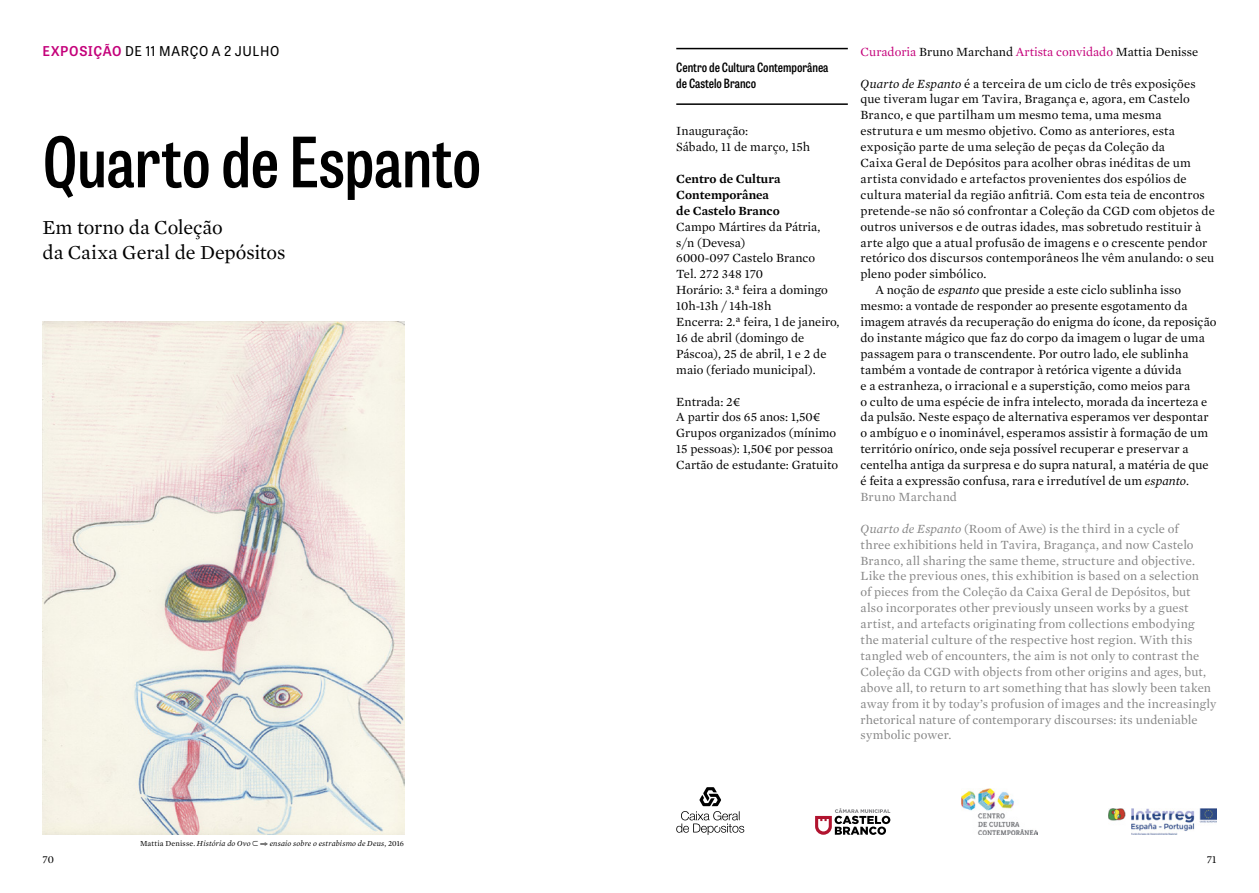
<style>
.page{position:relative;width:1259px;height:893px;background:#fff}
.page>*{position:absolute;margin:0;border:0;box-sizing:border-box;transform-origin:0 0}
.t1{font:600 69px "Tablet Gothic Condensed";letter-spacing:-.005em;color:#000}
.t2{font:20.25px/25.3px "Mercury Text G1";letter-spacing:-.005em;color:#000}
.t3{font:13.5px "Tablet Gothic";letter-spacing:.045em;color:#000}
.t4{font:12.75px/15.9px "Mercury Text G1";color:#000}
.t5{font:12.75px/15.9px "Mercury Text G1";letter-spacing:.01em;color:#868686}
.t6{font:600 12.75px/15.9px "Tablet Gothic Condensed";color:#000}
.t7{font:600 12.75px/15.9px "Mercury Text G1";color:#000}
.t8{font:10.8px "Mercury Text G1";color:#000}
.t9{font:italic 7.8px "Mercury Text G1";letter-spacing:.02em;color:#000}
.s1{font-weight:600;color:#c4007a}
.s2{font-style:normal}
.s3{color:#c4007a}
.s4{font-style:italic}
</style>
<div class="page">
<hr style="left:676px;top:48px;width:172px;height:1px;background:#000">
<hr style="left:676px;top:103px;width:172px;height:2px;background:#000">
<img style="left:43px;top:322px;width:361px;height:513px">
<svg style="left:676px;top:787px;width:68px;height:48px"></svg>
<svg style="left:815px;top:808px;width:75px;height:27px"></svg>
<img style="left:1108px;top:808px;width:108px;height:27px">
<img style="left:961px;top:788px;width:76px;height:47px">
<p class="t3" style="left:43px;top:41px;width:238px"><span class="s1">EXPOSIÇÃO</span> DE 11 MARÇO A 2 JULHO</p>
<h1 class="t1" style="left:43px;top:115px;width:440px">Quarto de Espanto</h1>
<h2 class="t2" style="left:43px;top:213px;width:244px">Em torno da Coleção<br>da Caixa Geral de Depósitos</h2>
<p class="t9" style="left:140px;top:838px;width:265px"><span class="s2">Mattia Denisse.</span> História do Ovo ⊂ ⇒ ensaio sobre o estrabismo de Deus<span class="s2">, 2016</span></p>
<p class="t6" style="left:676px;top:59px;width:154px">Centro de Cultura Contemporânea de Castelo Branco</p>
<p class="t4" style="left:676px;top:122px;width:135px">Inauguração:<br>Sábado, 11 de março, 15h</p>
<p class="t7" style="left:676px;top:170px;width:106px">Centro de Cultura<br>Contemporânea de Castelo Branco</p>
<p class="t4" style="left:676px;top:218px;width:165px">Campo Mártires da Pátria, s/n (Devesa)<br>6000-097 Castelo Branco<br>Tel. 272 348 170<br>Horário: 3.ª feira a domingo<br>10h-13h / 14h-18h<br>Encerra: 2.ª feira, 1 de janeiro,<br>16 de abril (domingo de<br>Páscoa), 25 de abril, 1 e 2 de maio (feriado municipal).</p>
<p class="t4" style="left:676px;top:393px;width:163px">Entrada: 2€<br>A partir dos 65 anos: 1,50€<br>Grupos organizados (mínimo<br>15 pessoas): 1,50€ por pessoa<br>Cartão de estudante: Gratuito</p>
<p class="t4" style="left:860px;top:43px;width:339px"><span class="s3">Curadoria</span> Bruno Marchand <span class="s3">Artista convidado</span> Mattia Denisse</p>
<p class="t4" style="left:860px;top:75px;width:336px"><span class="s4">Quarto de Espanto</span> é a terceira de um ciclo de três exposições</p>
<p class="t4" style="left:860px;top:91px;width:331px">que tiveram lugar em Tavira, Bragança e, agora, em Castelo</p>
<p class="t4" style="left:860px;top:106px;width:302px">Branco, e que partilham um mesmo tema, uma mesma</p>
<p class="t4" style="left:860px;top:122px;width:316px">estrutura e um mesmo objetivo. Como as anteriores, esta</p>
<p class="t4" style="left:860px;top:138px;width:306px">exposição parte de uma seleção de peças da Coleção da</p>
<p class="t4" style="left:860px;top:154px;width:332px">Caixa Geral de Depósitos para acolher obras inéditas de um</p>
<p class="t4" style="left:860px;top:170px;width:328px">artista convidado e artefactos provenientes dos espólios de</p>
<p class="t4" style="left:860px;top:186px;width:346px">cultura material da região anfitriã. Com esta teia de encontros</p>
<p class="t4" style="left:860px;top:202px;width:356px">pretende-se não só confrontar a Coleção da CGD com objetos de</p>
<p class="t4" style="left:860px;top:218px;width:342px">outros universos e de outras idades, mas sobretudo restituir à</p>
<p class="t4" style="left:860px;top:234px;width:348px">arte algo que a atual profusão de imagens e o crescente pendor</p>
<p class="t4" style="left:860px;top:250px;width:355px">retórico dos discursos contemporâneos lhe vêm anulando: o seu</p>
<p class="t4" style="left:860px;top:265px;width:127px">pleno poder simbólico.</p>
<p class="t4" style="left:875px;top:281px;width:307px">A noção de <span class="s4">espanto</span> que preside a este ciclo sublinha isso</p>
<p class="t4" style="left:860px;top:297px;width:328px">mesmo: a vontade de responder ao presente esgotamento da</p>
<p class="t4" style="left:860px;top:313px;width:357px">imagem através da recuperação do enigma do ícone, da reposição</p>
<p class="t4" style="left:860px;top:329px;width:346px">do instante mágico que faz do corpo da imagem o lugar de uma</p>
<p class="t4" style="left:860px;top:345px;width:329px">passagem para o transcendente. Por outro lado, ele sublinha</p>
<p class="t4" style="left:860px;top:361px;width:322px">também a vontade de contrapor à retórica vigente a dúvida</p>
<p class="t4" style="left:860px;top:377px;width:331px">e a estranheza, o irracional e a superstição, como meios para</p>
<p class="t4" style="left:860px;top:393px;width:348px">o culto de uma espécie de infra intelecto, morada da incerteza e</p>
<p class="t4" style="left:860px;top:409px;width:349px">da pulsão. Neste espaço de alternativa esperamos ver despontar</p>
<p class="t4" style="left:860px;top:424px;width:349px">o ambíguo e o inominável, esperamos assistir à formação de um</p>
<p class="t4" style="left:860px;top:440px;width:329px">território onírico, onde seja possível recuperar e preservar a</p>
<p class="t4" style="left:860px;top:456px;width:349px">centelha antiga da surpresa e do supra natural, a matéria de que</p>
<p class="t4" style="left:860px;top:472px;width:330px">é feita a expressão confusa, rara e irredutível de um <span class="s4">espanto</span>.</p>
<p class="t5" style="left:860px;top:488px;width:98px">Bruno Marchand</p>
<p class="t5" style="left:860px;top:520px;width:357px"><span class="s4">Quarto de Espanto</span> (Room of Awe) is the third in a cycle of<br>three exhibitions held in Tavira, Bragança, and now Castelo Branco, all sharing the same theme, structure and objective.<br>Like the previous ones, this exhibition is based on a selection<br>of pieces from the Coleção da Caixa Geral de Depósitos, but<br>also incorporates other previously unseen works by a guest artist, and artefacts originating from collections embodying<br>the material culture of the respective host region. With this tangled web of encounters, the aim is not only to contrast the Coleção da CGD with objects from other origins and ages, but, above all, to return to art something that has slowly been taken away from it by today’s profusion of images and the increasingly rhetorical nature of contemporary discourses: its undeniable symbolic power.</p>
<p class="t8" style="left:43px;top:852px;width:13px">70</p>
<p class="t8" style="left:1207px;top:852px;width:11px">71</p>
</div>
